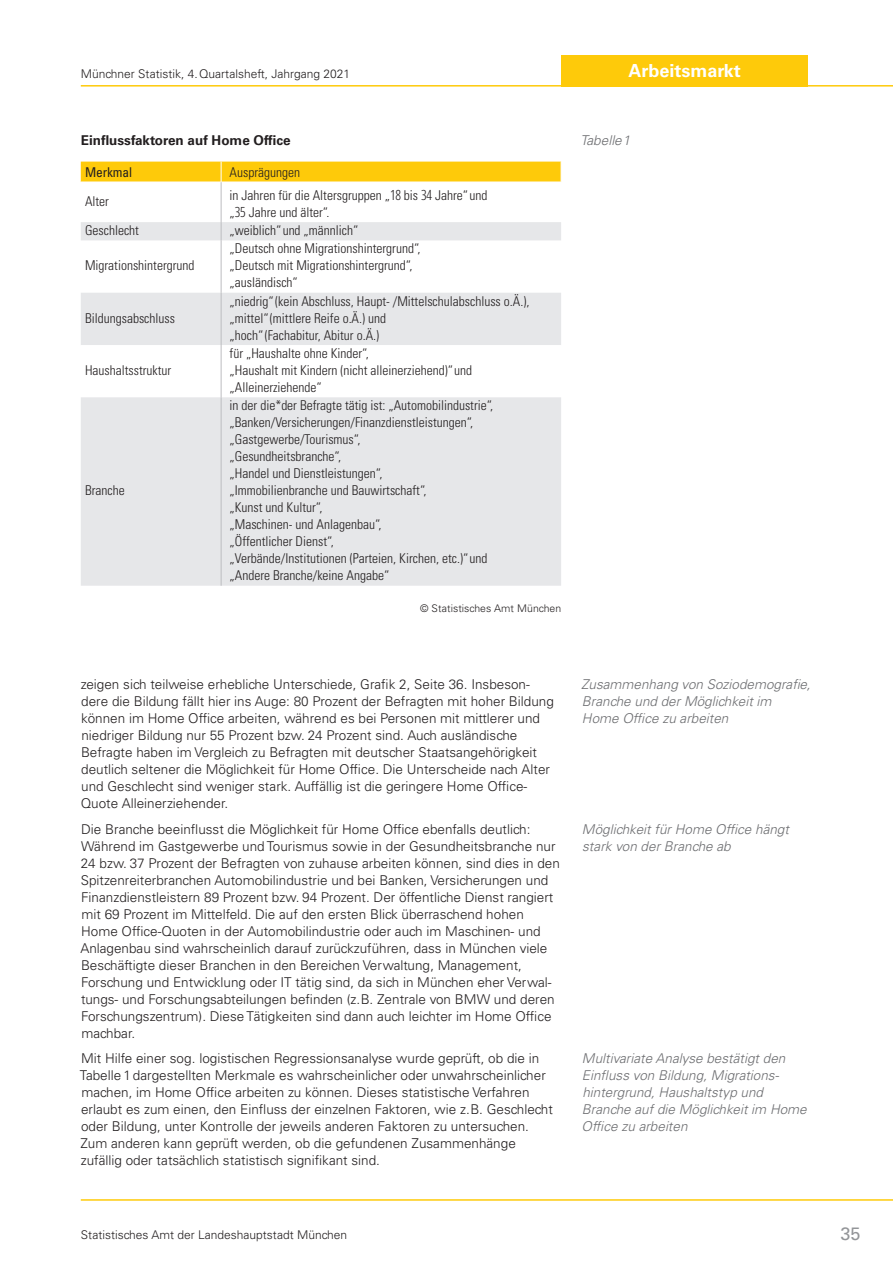
<style>
.page{position:relative;width:893px;height:1263px;background:#fff}
.page>*{position:absolute;margin:0;border:0;box-sizing:border-box;transform-origin:0 0}
.t1{font:700 18px "Univers LT Std";color:#fff}
.t2{font:18px "Univers LT Std";color:#939598}
._40_Text_m_Abstand{font:300 13.5px/17px "Univers LT Std";color:#231f20}
._72_Text_Tabellen_Li{font:300 condensed 13.5px/17px "Univers LT Std";color:#231f20}
._60_Marginalien{font:italic 300 13.5px/17px "Univers LT Std";color:#6c6d70}
._80_Grafik_Tabelle_T{font:700 13.5px "Univers LT Std";color:#231f20}
._80_Grafik_Tabelle_T-2{font:italic 300 13.5px "Univers LT Std";color:#6c6d70}
._71_Kopfzeile_Tabell{font:condensed 13.5px "Univers LT Std";letter-spacing:-.01em;color:#231f20}
.t3{font:300 12px "Univers LT Std";color:#231f20}
.Fußnotentext{font:300 10.5px "Univers LT Std";letter-spacing:.005em;color:#231f20}
.s1{font-family:"Noto Sans Display";font-stretch:extra-condensed;font-size:14.1px}
</style>
<div class="page">
<div style="left:561px;top:55px;width:247px;height:31px;background:#feca0a"></div>
<hr style="left:81px;top:1199px;width:812px;height:2px;background:#feca0a">
<hr style="left:81px;top:85px;width:812px;height:2px;background:#feca0a">
<svg style="left:81px;top:222px;width:480px;height:364px;fill:#e6e7e9"></svg>
<div style="left:81px;top:162px;width:481px;height:20px;background:#feca0a"></div>
<hr style="left:221px;top:182px;width:1px;height:40px;background:#bcbdc0">
<svg style="left:221px;top:222px;width:1px;height:18px"></svg>
<hr style="left:221px;top:240px;width:1px;height:53px;background:#bcbdc0">
<hr style="left:221px;top:293px;width:1px;height:52px;background:#bcbdc0">
<hr style="left:221px;top:345px;width:1px;height:52px;background:#bcbdc0">
<hr style="left:221px;top:397px;width:1px;height:189px;background:#bcbdc0">
<p class="t3" style="left:81px;top:67px;width:271px">Münchner Statistik, 4.Quartalsheft, Jahrgang 2021</p>
<p class="_80_Grafik_Tabelle_T" style="left:81px;top:132px;width:211px">Einflussfaktoren auf Home Office</p>
<p class="_71_Kopfzeile_Tabell" style="left:85px;top:163px;width:49px">Merkmal</p>
<p class="_72_Text_Tabellen_Li" style="left:230px;top:163px;width:72px">Ausprägungen</p>
<p class="_72_Text_Tabellen_Li" style="left:85px;top:193px;width:26px">Alter</p>
<p class="_72_Text_Tabellen_Li" style="left:230px;top:187px;width:259px">in Jahren für die Altersgruppen „<span class="s1">18</span> bis <span class="s1">34</span> Jahre“ und „<span class="s1">35</span> Jahre und älter“.</p>
<p class="_72_Text_Tabellen_Li" style="left:85px;top:222px;width:55px">Geschlecht</p>
<p class="_72_Text_Tabellen_Li" style="left:230px;top:222px;width:130px">„weiblich“ und „männlich“</p>
<p class="_72_Text_Tabellen_Li" style="left:85px;top:257px;width:111px">Migrationshintergrund</p>
<p class="_72_Text_Tabellen_Li" style="left:230px;top:240px;width:192px">„Deutsch ohne Migrationshintergrund“, „Deutsch mit Migrationshintergrund“, „ausländisch“</p>
<p class="_72_Text_Tabellen_Li" style="left:85px;top:309px;width:91px">Bildungsabschluss</p>
<p class="_72_Text_Tabellen_Li" style="left:85px;top:362px;width:88px">Haushaltsstruktur</p>
<p class="_72_Text_Tabellen_Li" style="left:85px;top:482px;width:41px">Branche</p>
<p class="_72_Text_Tabellen_Li" style="left:230px;top:292px;width:301px">„niedrig“ (kein Abschluss, Haupt- /Mittelschulabschluss o.Ä.), „mittel“ (mittlere Reife o.Ä.) und<br>„hoch“ (Fachabitur, Abitur o.Ä.)</p>
<p class="_72_Text_Tabellen_Li" style="left:230px;top:345px;width:244px">für „Haushalte ohne Kinder“,<br>„Haushalt mit Kindern (nicht alleinerziehend)“ und „Alleinerziehende“</p>
<p class="_72_Text_Tabellen_Li" style="left:230px;top:397px;width:265px">in der die*der Befragte tätig ist: „Automobilindustrie“, „Banken/Versicherungen/Finanzdienstleistungen“, „Gastgewerbe/Tourismus“,<br>„Gesundheitsbranche“,<br>„Handel und Dienstleistungen“,<br>„Immobilienbranche und Bauwirtschaft“,<br>„Kunst und Kultur“,<br>„Maschinen- und Anlagenbau“,<br>„Öffentlicher Dienst“,<br>„Verbände/Institutionen (Parteien, Kirchen, etc.)“ und „Andere Branche/keine Angabe“</p>
<p class="Fußnotentext" style="left:420px;top:602px;width:143px">© Statistisches Amt München</p>
<h1 class="t1" style="left:628px;top:61px;width:114px">Arbeitsmarkt</h1>
<p class="_80_Grafik_Tabelle_T-2" style="left:580px;top:132px;width:52px">Tabelle 1</p>
<p class="_40_Text_m_Abstand" style="left:81px;top:676px;width:475px">zeigen sich teilweise erhebliche Unterschiede, Grafik 2, Seite 36. Insbeson&shy;dere die Bildung fällt hier ins Auge: 80 Prozent der Befragten mit hoher Bildung können im Home Office arbeiten, während es bei Personen mit mittlerer und niedriger Bildung nur 55 Prozent bzw. 24 Prozent sind. Auch ausländische Befragte haben im Vergleich zu Befragten mit deutscher Staatsangehörigkeit deutlich seltener die Möglichkeit für Home Office. Die Unterscheide nach Alter und Geschlecht sind weniger stark. Auffällig ist die geringere Home Office-Quote Alleinerziehender.</p>
<p class="_40_Text_m_Abstand" style="left:80px;top:820px;width:481px">Die Branche beeinflusst die Möglichkeit für Home Office ebenfalls deutlich:<br>Während im Gastgewerbe und Tourismus sowie in der Gesundheitsbranche nur 24 bzw. 37 Prozent der Befragten von zuhause arbeiten können, sind dies in den Spitzenreiterbranchen Automobilindustrie und bei Banken, Versicherungen und Finanzdienstleistern 89 Prozent bzw. 94 Prozent. Der öffentliche Dienst rangiert mit 69 Prozent im Mittelfeld. Die auf den ersten Blick überraschend hohen Home Office-Quoten in der Automobilindustrie oder auch im Maschinen- und Anlagenbau sind wahrscheinlich darauf zurückzuführen, dass in München viele Beschäftigte dieser Branchen in den Bereichen Verwaltung, Management, Forschung und Entwicklung oder IT tätig sind, da sich in München eher Verwal&shy;tungs- und Forschungsabteilungen befinden (z.B. Zentrale von BMW und deren Forschungszentrum). Diese Tätigkeiten sind dann auch leichter im Home Office machbar.</p>
<p class="_40_Text_m_Abstand" style="left:80px;top:1050px;width:475px">Mit Hilfe einer sog. logistischen Regressionsanalyse wurde geprüft, ob die in Tabelle 1 dargestellten Merkmale es wahrscheinlicher oder unwahrscheinlicher machen, im Home Office arbeiten zu können. Dieses statistische Verfahren erlaubt es zum einen, den Einfluss der einzelnen Faktoren, wie z.B. Geschlecht oder Bildung, unter Kontrolle der jeweils anderen Faktoren zu untersuchen.<br>Zum anderen kann geprüft werden, ob die gefundenen Zusammenhänge zufällig oder tatsächlich statistisch signifikant sind.</p>
<p class="_60_Marginalien" style="left:581px;top:676px;width:231px">Zusammenhang von Soziodemografie,<br>Branche und der Möglichkeit im<br>Home Office zu arbeiten</p>
<p class="_60_Marginalien" style="left:582px;top:820px;width:208px">Möglichkeit für Home Office hängt stark von der Branche ab</p>
<p class="_60_Marginalien" style="left:582px;top:1050px;width:227px">Multivariate Analyse bestätigt den<br>Einfluss von Bildung, Migrations&shy;hintergrund, Haushaltstyp und<br>Branche auf die Möglichkeit im Home<br>Office zu arbeiten</p>
<p class="t3" style="left:81px;top:1228px;width:268px">Statistisches Amt der Landeshauptstadt München</p>
<h1 class="t2" style="left:840px;top:1223px;width:22px">35</h1>
</div>
